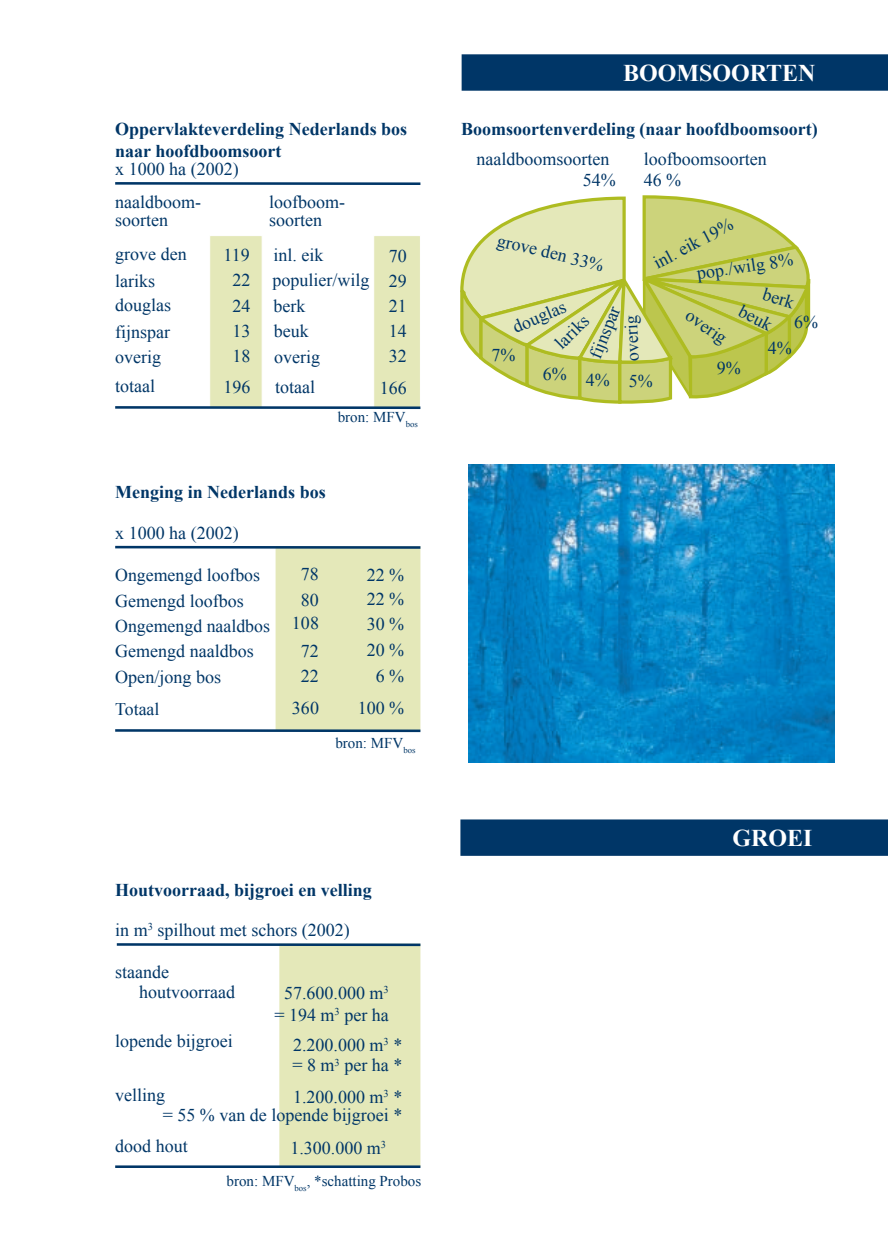
<style>
.page{position:relative;width:888px;height:1258px;background:#fff}
.page>*{position:absolute;margin:0;border:0;box-sizing:border-box;transform-origin:0 0}
.t1{font:700 24px "Times New Roman";color:#fff}
.t2{font:18px/25.2px "Times New Roman";color:#003667;text-align:center}
.t3{font:700 18px "Times New Roman";color:#003667}
.t4{font:17.7px "Times New Roman";color:#003667}
.t5{font:15px "Times New Roman";color:#003667}
</style>
<div class="page">
<svg style="left:115px;top:182px;width:306px;height:3px"></svg>
<svg style="left:115px;top:236px;width:306px;height:174px"></svg>
<svg style="left:115px;top:943px;width:306px;height:225px"></svg>
<div style="left:462px;top:54px;width:426px;height:37px;background:#003667"></div>
<div style="left:460px;top:819px;width:428px;height:37px;background:#003667"></div>
<svg style="left:460px;top:195px;width:351px;height:207px"></svg>
<svg style="left:115px;top:545px;width:306px;height:188px"></svg>
<img style="left:469px;top:465px;width:365px;height:298px">
<p class="t3" style="left:115px;top:116px;width:293px">Oppervlakteverdeling Nederlands bos</p>
<p class="t3" style="left:115px;top:138px;width:168px">naar hoofdboomsoort</p>
<p class="t2" style="left:115px;top:156px;width:125px">x 1000 ha (2002)</p>
<p class="t2" style="left:115px;top:193px;width:87px;line-height:18px;text-align:left">naaldboom&shy;soorten</p>
<p class="t2" style="left:269px;top:193px;width:77px;line-height:18px;text-align:left">loofboom&shy;soorten</p>
<p class="t2" style="left:115px;top:242px;width:73px">grove den</p>
<p class="t2" style="left:224px;top:243px;width:28px">119</p>
<p class="t2" style="left:115px;top:268px;width:41px">lariks</p>
<p class="t2" style="left:233px;top:267px;width:19px">22</p>
<p class="t2" style="left:115px;top:292px;width:57px">douglas</p>
<p class="t2" style="left:233px;top:293px;width:19px">24</p>
<p class="t2" style="left:115px;top:319px;width:56px">fijnspar</p>
<p class="t2" style="left:233px;top:318px;width:19px">13</p>
<p class="t2" style="left:115px;top:344px;width:47px">overig</p>
<p class="t2" style="left:224px;top:341px;width:28px;line-height:30.6px">18<br>196</p>
<p class="t2" style="left:115px;top:373px;width:41px">totaal</p>
<p class="t2" style="left:274px;top:242px;width:51px">inl. eik</p>
<p class="t2" style="left:272px;top:244px;width:136px;text-align:justify;text-indent:116px">70 populier/wilg 29 berk</p>
<p class="t2" style="left:389px;top:293px;width:19px">21</p>
<p class="t2" style="left:274px;top:318px;width:36px">beuk</p>
<p class="t2" style="left:389px;top:318px;width:19px">14</p>
<p class="t2" style="left:274px;top:344px;width:47px">overig</p>
<p class="t2" style="left:389px;top:343px;width:19px">32</p>
<p class="t2" style="left:275px;top:374px;width:41px">totaal</p>
<p class="t2" style="left:380px;top:375px;width:28px">166</p>
<p class="t5" style="left:338px;top:407px;width:82px">bron: MFV<sub>bos</sub></p>
<p class="t3" style="left:115px;top:480px;width:212px">Menging in Nederlands bos</p>
<p class="t2" style="left:115px;top:520px;width:125px">x 1000 ha (2002)</p>
<p class="t2" style="left:115px;top:562px;width:146px">Ongemengd loofbos</p>
<p class="t2" style="left:301px;top:561px;width:19px">78</p>
<p class="t2" style="left:115px;top:588px;width:130px">Gemengd loofbos</p>
<p class="t2" style="left:301px;top:587px;width:19px">80</p>
<p class="t2" style="left:115px;top:638px;width:140px">Gemengd naaldbos</p>
<p class="t2" style="left:292px;top:608px;width:28px;line-height:28.2px">108<br>72</p>
<p class="t2" style="left:301px;top:663px;width:19px">22</p>
<p class="t2" style="left:115px;top:613px;width:156px">Ongemengd naaldbos</p>
<p class="t2" style="left:115px;top:664px;width:108px">Open/jong bos</p>
<p class="t2" style="left:367px;top:562px;width:39px">22 %<br>22 %<br>30 %<br>20 %<br>6 %</p>
<p class="t4" style="left:115px;top:697px;width:46px">Totaal</p>
<p class="t2" style="left:292px;top:695px;width:28px">360</p>
<p class="t2" style="left:358px;top:695px;width:48px">100 %</p>
<p class="t5" style="left:335px;top:733px;width:82px">bron: MFV<sub>bos</sub></p>
<p class="t3" style="left:115px;top:877px;width:258px">Houtvoorraad, bijgroei en velling</p>
<p class="t2" style="left:115px;top:917px;width:236px">in m<sup>3</sup> spilhout met schors (2002)</p>
<p class="t2" style="left:115px;top:959px;width:55px">staande</p>
<p class="t2" style="left:139px;top:979px;width:97px">houtvoorraad</p>
<p class="t2" style="left:274px;top:982px;width:116px;line-height:21.6px">57.600.000 m<sup>3 </sup>= 194 m<sup>3</sup> per ha</p>
<p class="t2" style="left:115px;top:1028px;width:119px">lopende bijgroei</p>
<p class="t2" style="left:292px;top:1035px;width:111px;line-height:20.1px;text-align:left">2.200.000 m<sup>3</sup> * = 8 m<sup>3</sup> per ha *</p>
<p class="t2" style="left:115px;top:1082px;width:52px">velling</p>
<p class="t2" style="left:163px;top:1087px;width:241px;line-height:17.7px;text-align:right">1.200.000 m<sup>3</sup> *<br>= 55 % van de lopende bijgroei *</p>
<p class="t2" style="left:115px;top:1133px;width:74px">dood hout</p>
<p class="t2" style="left:290px;top:1135px;width:97px">1.300.000 m<sup>3</sup></p>
<p class="t5" style="left:227px;top:1171px;width:196px">bron: MFV<sub>bos</sub>, *schatting Probos</p>
<h1 class="t1" style="left:623px;top:56px;width:194px">BOOMSOORTEN</h1>
<p class="t3" style="left:461px;top:116px;width:358px">Boomsoortenverdeling (naar hoofdboomsoort)</p>
<p class="t2" style="left:476px;top:146px;width:134px">naaldboomsoorten</p>
<p class="t2" style="left:644px;top:146px;width:124px">loofboomsoorten</p>
<p class="t2" style="left:583px;top:167px;width:34px">54%</p>
<p class="t2" style="left:644px;top:167px;width:39px">46 %</p>
<p class="t2" style="left:648px;top:253px;width:89px;rotate:-28deg">inl. eik 19%</p>
<p class="t2" style="left:501px;top:227px;width:110px;rotate:14deg">grove den 33%</p>
<p class="t2" style="left:695px;top:260px;width:98px;rotate:-8deg">pop./wilg 8%</p>
<p class="t2" style="left:695px;top:303px;width:47px;rotate:35deg">overig</p>
<p class="t2" style="left:746px;top:298px;width:36px;rotate:28deg">beuk</p>
<p class="t2" style="left:767px;top:281px;width:33px;rotate:18deg">berk</p>
<p class="t2" style="left:508px;top:316px;width:57px;rotate:-23deg">douglas</p>
<p class="t2" style="left:582px;top:353px;width:56px;rotate:-68deg">fijnspar</p>
<p class="t2" style="left:620px;top:361px;width:47px;rotate:-93deg">overig</p>
<p class="t2" style="left:543px;top:367px;width:111px">6% 4% 5%</p>
<p class="t2" style="left:794px;top:309px;width:25px">6%</p>
<p class="t2" style="left:549px;top:336px;width:41px;rotate:-44deg">lariks</p>
<p class="t2" style="left:768px;top:335px;width:25px">4%</p>
<p class="t2" style="left:491px;top:342px;width:25px">7%</p>
<p class="t2" style="left:717px;top:355px;width:25px">9%</p>
<h1 class="t1" style="left:732px;top:822px;width:82px">GROEI</h1>
</div>
